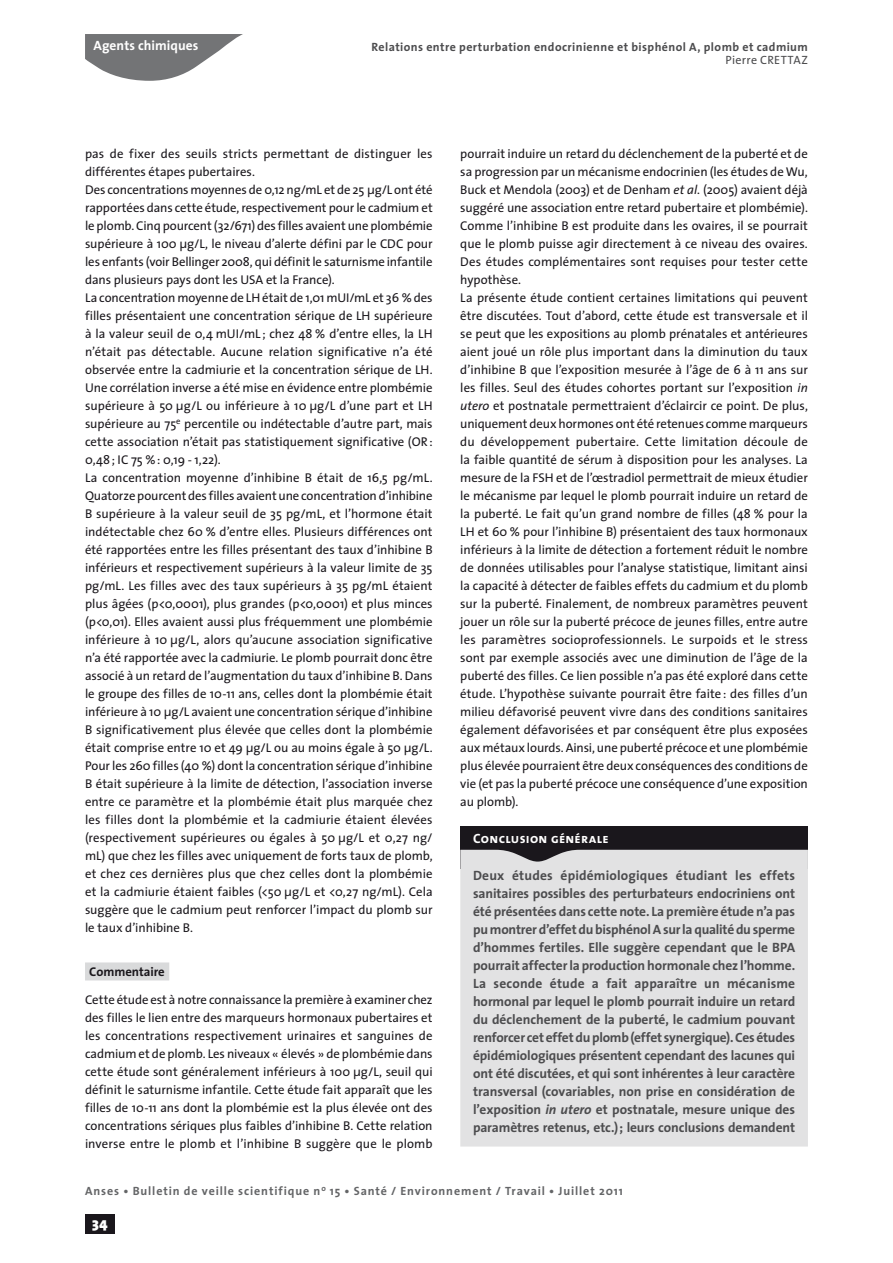
<style>
.page{position:relative;width:893px;height:1263px;background:#fff}
.page>*{position:absolute;margin:0;border:0;box-sizing:border-box;transform-origin:0 0}
.t1{font:900 15px "The Sans";color:#fff}
.t2{font:700 13.5px/18px "The Sans";letter-spacing:-.01em;color:#4c4c4e;text-align:justify}
.t3{font:13.5px "The Sans Bold Caps";letter-spacing:.02em;color:#fff}
.t4{font:700 13.5px "The Sans";letter-spacing:.005em;color:#fff}
.t5{font:12.75px/18px "The Sans";color:#1a171c}
.t6{font:700 12.75px "The Sans";color:#1a171c}
.t7{font:700 12px/13.5px "The Sans";letter-spacing:.035em;color:#4c4c4e;text-align:right}
.t8{font:700 12px "The Sans";letter-spacing:.075em;color:#646567}
.s1{font-weight:400}
.s2{font-style:italic}
</style>
<div class="page">
<div style="left:85px;top:1214px;width:30px;height:19px;background:#1a171c"></div>
<svg style="left:85px;top:34px;width:158px;height:47px"></svg>
<div style="left:460px;top:826px;width:348px;height:43px;background:#1a171c"></div>
<div style="left:460px;top:850px;width:348px;height:296px;background:#e2e2e3"></div>
<div style="left:85px;top:962px;width:84px;height:18px;background:#d9dadb"></div>
<p class="t4" style="left:94px;top:34px;width:107px">Agents chimiques</p>
<p class="t7" style="left:371px;top:39px;width:438px">Relations entre perturbation endocrinienne et bisphénol A, plomb et cadmium<br><span class="s1">Pierre CRETTAZ</span></p>
<p class="t5" style="left:85px;top:144px;width:349px">pas de fixer des seuils stricts permettant de distinguer les différentes étapes pubertaires.<br>Des concentrations moyennes de 0,12 ng/mL et de 25 µg/L ont été rapportées dans cette étude, respectivement pour le cadmium et le plomb. Cinq pourcent (32/671) des filles avaient une plombémie supérieure à 100 µg/L, le niveau d’alerte défini par le CDC pour les enfants (voir Bellinger 2008, qui définit le saturnisme infantile dans plusieurs pays dont les USA et la France).<br>La concentration moyenne de LH était de 1,01 mUI/mL et 36 % des filles présentaient une concentration sérique de LH supérieure à la valeur seuil de 0,4 mUI/mL ; chez 48 % d’entre elles, la LH n’était pas détectable. Aucune relation significative n’a été observée entre la cadmiurie et la concentration sérique de LH.<br>Une corrélation inverse a été mise en évidence entre plombémie supérieure à 50 µg/L ou inférieure à 10 µg/L d’une part et LH supérieure au 75<sup>e</sup> percentile ou indétectable d’autre part, mais cette association n’était pas statistiquement significative (OR:<br>0,48; IC 75 %: 0,19 - 1,22).<br>La concentration moyenne d’inhibine B était de 16,5 pg/mL.<br>Quatorze pourcent des filles avaient une concentration d’inhibine B supérieure à la valeur seuil de 35 pg/mL, et l’hormone était indétectable chez 60 % d’entre elles. Plusieurs différences ont été rapportées entre les filles présentant des taux d’inhibine B inférieurs et respectivement supérieurs à la valeur limite de 35 pg/mL. Les filles avec des taux supérieurs à 35 pg/mL étaient plus âgées (p&lt;0,0001), plus grandes (p&lt;0,0001) et plus minces (p&lt;0,01). Elles avaient aussi plus fréquemment une plombémie inférieure à 10 µg/L, alors qu’aucune association significative n’a été rapportée avec la cadmiurie. Le plomb pourrait donc être associé à un retard de l’augmentation du taux d’inhibine B. Dans le groupe des filles de 10-11 ans, celles dont la plombémie était inférieure à 10 µg/L avaient une concentration sérique d’inhibine B significativement plus élevée que celles dont la plombémie était comprise entre 10 et 49 µg/L ou au moins égale à 50 µg/L.<br>Pour les 260 filles (40 %) dont la concentration sérique d’inhibine B était supérieure à la limite de détection, l’association inverse entre ce paramètre et la plombémie était plus marquée chez les filles dont la plombémie et la cadmiurie étaient élevées (respectivement supérieures ou égales à 50 µg/L et 0,27 ng/ mL) que chez les filles avec uniquement de forts taux de plomb, et chez ces dernières plus que chez celles dont la plombémie et la cadmiurie étaient faibles (&lt;50 µg/L et &lt;0,27 ng/mL). Cela suggère que le cadmium peut renforcer l’impact du plomb sur le taux d’inhibine B.</p>
<p class="t6" style="left:89px;top:961px;width:77px">Commentaire</p>
<p class="t5" style="left:85px;top:990px;width:349px;text-align:justify">Cette étude est à notre connaissance la première à examiner chez des filles le lien entre des marqueurs hormonaux pubertaires et les concentrations respectivement urinaires et sanguines de cadmium et de plomb. Les niveaux « élevés » de plombémie dans cette étude sont généralement inférieurs à 100 µg/L, seuil qui définit le saturnisme infantile. Cette étude fait apparaît que les filles de 10-11 ans dont la plombémie est la plus élevée ont des concentrations sériques plus faibles d’inhibine B. Cette relation inverse entre le plomb et l’inhibine B suggère que le plomb</p>
<p class="t5" style="left:460px;top:144px;width:349px">pourrait induire un retard du déclenchement de la puberté et de sa progression par un mécanisme endocrinien (les études de Wu, Buck et Mendola (2003) et de Denham <span class="s2">et al.</span> (2005) avaient déjà suggéré une association entre retard pubertaire et plombémie).<br>Comme l’inhibine B est produite dans les ovaires, il se pourrait que le plomb puisse agir directement à ce niveau des ovaires.<br>Des études complémentaires sont requises pour tester cette hypothèse.<br>La présente étude contient certaines limitations qui peuvent être discutées. Tout d’abord, cette étude est transversale et il se peut que les expositions au plomb prénatales et antérieures aient joué un rôle plus important dans la diminution du taux d’inhibine B que l’exposition mesurée à l’âge de 6 à 11 ans sur les filles. Seul des études cohortes portant sur l’exposition <span class="s2">in utero</span> et postnatale permettraient d’éclaircir ce point. De plus, uniquement deux hormones ont été retenues comme marqueurs du développement pubertaire. Cette limitation découle de la faible quantité de sérum à disposition pour les analyses. La mesure de la FSH et de l’œstradiol permettrait de mieux étudier le mécanisme par lequel le plomb pourrait induire un retard de la puberté. Le fait qu’un grand nombre de filles (48 % pour la LH et 60 % pour l’inhibine B) présentaient des taux hormonaux inférieurs à la limite de détection a fortement réduit le nombre de données utilisables pour l’analyse statistique, limitant ainsi la capacité à détecter de faibles effets du cadmium et du plomb sur la puberté. Finalement, de nombreux paramètres peuvent jouer un rôle sur la puberté précoce de jeunes filles, entre autre les paramètres socioprofessionnels. Le surpoids et le stress sont par exemple associés avec une diminution de l’âge de la puberté des filles. Ce lien possible n’a pas été exploré dans cette étude. L’hypothèse suivante pourrait être faite : des filles d’un milieu défavorisé peuvent vivre dans des conditions sanitaires également défavorisées et par conséquent être plus exposées aux métaux lourds. Ainsi, une puberté précoce et une plombémie plus élevée pourraient être deux conséquences des conditions de vie (et pas la puberté précoce une conséquence d’une exposition au plomb).</p>
<p class="t3" style="left:473px;top:827px;width:137px">Conclusion générale</p>
<p class="t2" style="left:473px;top:866px;width:324px">Deux études épidémiologiques étudiant les effets sanitaires possibles des perturbateurs endocriniens ont été présentées dans cette note. La première étude n’a pas pu montrer d’effet du bisphénol A sur la qualité du sperme d’hommes fertiles. Elle suggère cependant que le BPA pourrait affecter la production hormonale chez l’homme.<br>La seconde étude a fait apparaître un mécanisme hormonal par lequel le plomb pourrait induire un retard du déclenchement de la puberté, le cadmium pouvant renforcer cet effet du plomb (effet synergique). Ces études épidémiologiques présentent cependant des lacunes qui ont été discutées, et qui sont inhérentes à leur caractère transversal (covariables, non prise en considération de l’exposition <span class="s2">in utero</span> et postnatale, mesure unique des paramètres retenus, etc.); leurs conclusions demandent</p>
<p class="t8" style="left:85px;top:1180px;width:539px">Anses • Bulletin de veille scientifique n<sup>o</sup> 15 • Santé / Environnement / Travail • Juillet 2011</p>
<p class="t1" style="left:92px;top:1210px;width:17px">34</p>
</div>
